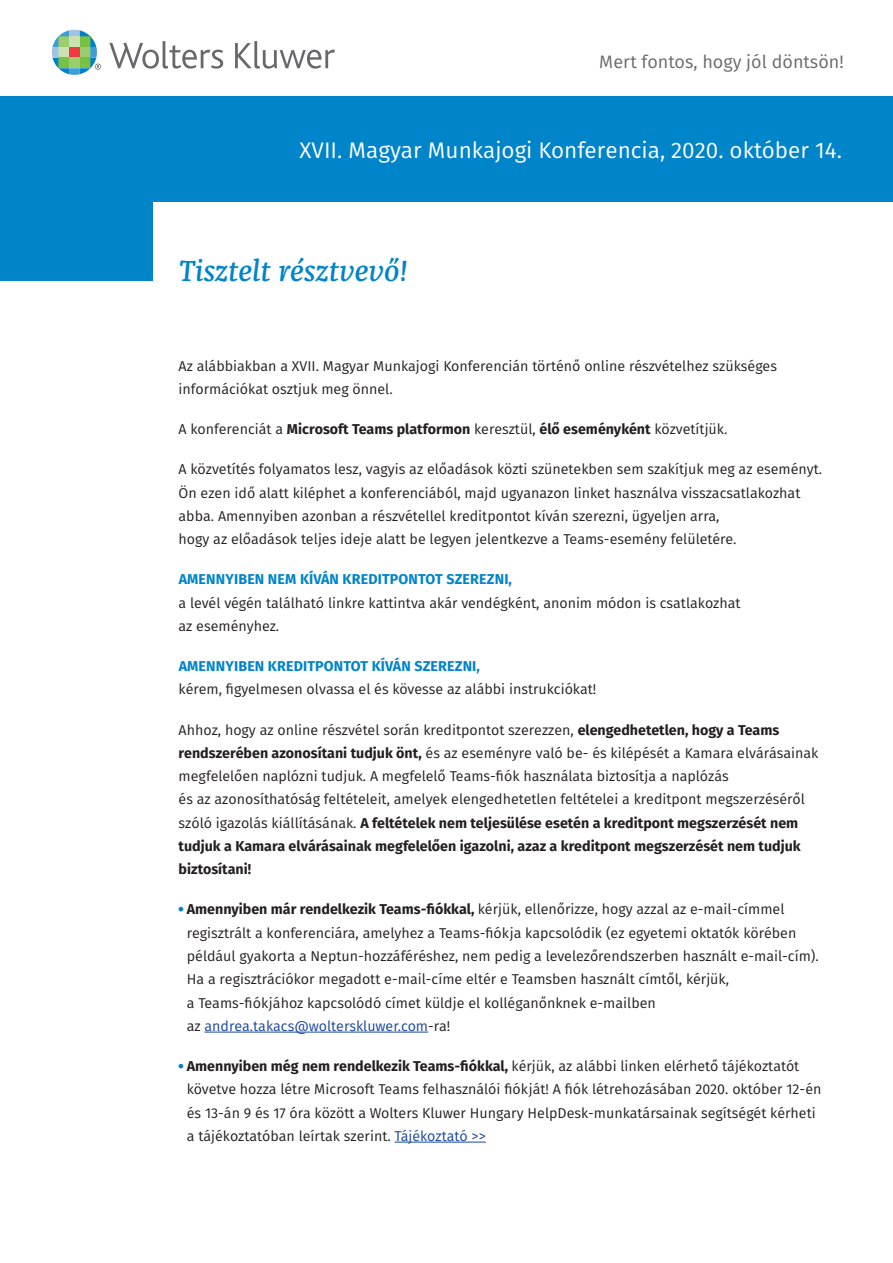
<style>
.page{position:relative;width:893px;height:1263px;background:#fff}
.page>*{position:absolute;margin:0;border:0;box-sizing:border-box;transform-origin:0 0}
.t1{font:italic 500 30px "Franziska Pro";color:#0084ca}
.t2{font:22.5px "Fira Sans";color:#fff}
.t3{font:18px "Fira Sans";color:#69696c}
.t4{font:14.25px/23.2px "Fira Sans";color:#231f20}
.t5{font:700 14.25px "Fira Sans";letter-spacing:.01em;color:#0084ca}
.t6{font:700 14.25px "Fira Sans";color:#231f20}
.s1{font-weight:400}
.s2{font-weight:700}
.s3{font-weight:900;color:#0081c8}
.s4{color:#18469d}
</style>
<div class="page">
<div style="left:0;top:96px;width:893px;height:185px;background:#0084ca"></div>
<div style="left:153px;top:202px;width:740px;height:1054px;background:#fff"></div>
<hr style="left:205px;top:1032px;width:223px;height:1px;background:#18469d">
<hr style="left:395px;top:1142px;width:91px;height:1px;background:#18469d">
<svg style="left:109px;top:41px;width:114px;height:28px"></svg>
<svg style="left:235px;top:41px;width:100px;height:28px"></svg>
<svg style="left:52px;top:30px;width:49px;height:45px"></svg>
<p class="t3" style="left:599px;top:48px;width:246px">Mert fontos, hogy jól döntsön!</p>
<h2 class="t2" style="left:300px;top:134px;width:544px">XVII. Magyar Munkajogi Konferencia, 2020. október 14.</h2>
<h1 class="t1" style="left:179px;top:252px;width:230px">Tisztelt résztvevő!</h1>
<p class="t4" style="left:179px;top:354px;width:600px">Az alábbiakban a XVII. Magyar Munkajogi Konferencián történő online részvételhez szükséges információkat osztjuk meg önnel.</p>
<p class="t6" style="left:179px;top:417px;width:550px"><span class="s1">A konferenciát a</span> Microsoft Teams platformon <span class="s1">keresztül,</span> élő eseményként <span class="s1">közvetítjük.</span></p>
<p class="t4" style="left:179px;top:457px;width:645px">A közvetítés folyamatos lesz, vagyis az előadások közti szünetekben sem szakítjuk meg az eseményt.<br>Ön ezen idő alatt kiléphet a konferenciából, majd ugyanazon linket használva visszacsatlakozhat abba. Amennyiben azonban a részvétellel kreditpontot kíván szerezni, ügyeljen arra,<br>hogy az előadások teljes ideje alatt be legyen jelentkezve a Teams-esemény felületére.</p>
<p class="t5" style="left:179px;top:567px;width:335px">AMENNYIBEN NEM KÍVÁN KREDITPONTOT SZEREZNI,</p>
<p class="t4" style="left:179px;top:591px;width:563px">a levél végén található linkre kattintva akár vendégként, anonim módon is csatlakozhat az eseményhez.</p>
<p class="t5" style="left:179px;top:654px;width:303px">AMENNYIBEN KREDITPONTOT KÍVÁN SZEREZNI,</p>
<p class="t4" style="left:179px;top:677px;width:419px">kérem, figyelmesen olvassa el és kövesse az alábbi instrukciókat!</p>
<p class="t4" style="left:179px;top:718px;width:641px">Ahhoz, hogy az online részvétel során kreditpontot szerezzen, <span class="s2">elengedhetetlen, hogy a Teams rendszerében azonosítani tudjuk önt,</span> és az eseményre való be- és kilépését a Kamara elvárásainak megfelelően naplózni tudjuk. A megfelelő Teams-fiók használata biztosítja a naplózás<br>és az azonosíthatóság feltételeit, amelyek elengedhetetlen feltételei a kreditpont megszerzéséről szóló igazolás kiállításának. <span class="s2">A feltételek nem teljesülése esetén a kreditpont megszerzését nem tudjuk a Kamara elvárásainak megfelelően igazolni, azaz a kreditpont megszerzését nem tudjuk biztosítani!</span></p>
<p class="t4" style="left:187px;top:897px;width:633px;text-indent:-8px"><span class="s3">•</span> <span class="s2">Amennyiben már rendelkezik Teams-fiókkal,</span> kérjük, ellenőrizze, hogy azzal az e-mail-címmel regisztrált a konferenciára, amelyhez a Teams-fiókja kapcsolódik (ez egyetemi oktatók körében például gyakorta a Neptun-hozzáféréshez, nem pedig a levelezőrendszerben használt e-mail-cím).<br>Ha a regisztrációkor megadott e-mail-címe eltér e Teamsben használt címtől, kérjük,<br>a Teams-fiókjához kapcsolódó címet küldje el kolléganőnknek e-mailben<br>az <span class="s4">andrea.takacs@wolterskluwer.com</span>-ra!</p>
<p class="t4" style="left:187px;top:1054px;width:636px;text-indent:-8px"><span class="s3">•</span> <span class="s2">Amennyiben még nem rendelkezik Teams-fiókkal,</span> kérjük, az alábbi linken elérhető tájékoztatót követve hozza létre Microsoft Teams felhasználói fiókját! A fiók létrehozásában 2020. október 12-én és 13-án 9 és 17 óra között a Wolters Kluwer Hungary HelpDesk-munkatársainak segítségét kérheti a tájékoztatóban leírtak szerint. <span class="s4">Tájékoztató &gt;&gt;</span></p>
</div>
